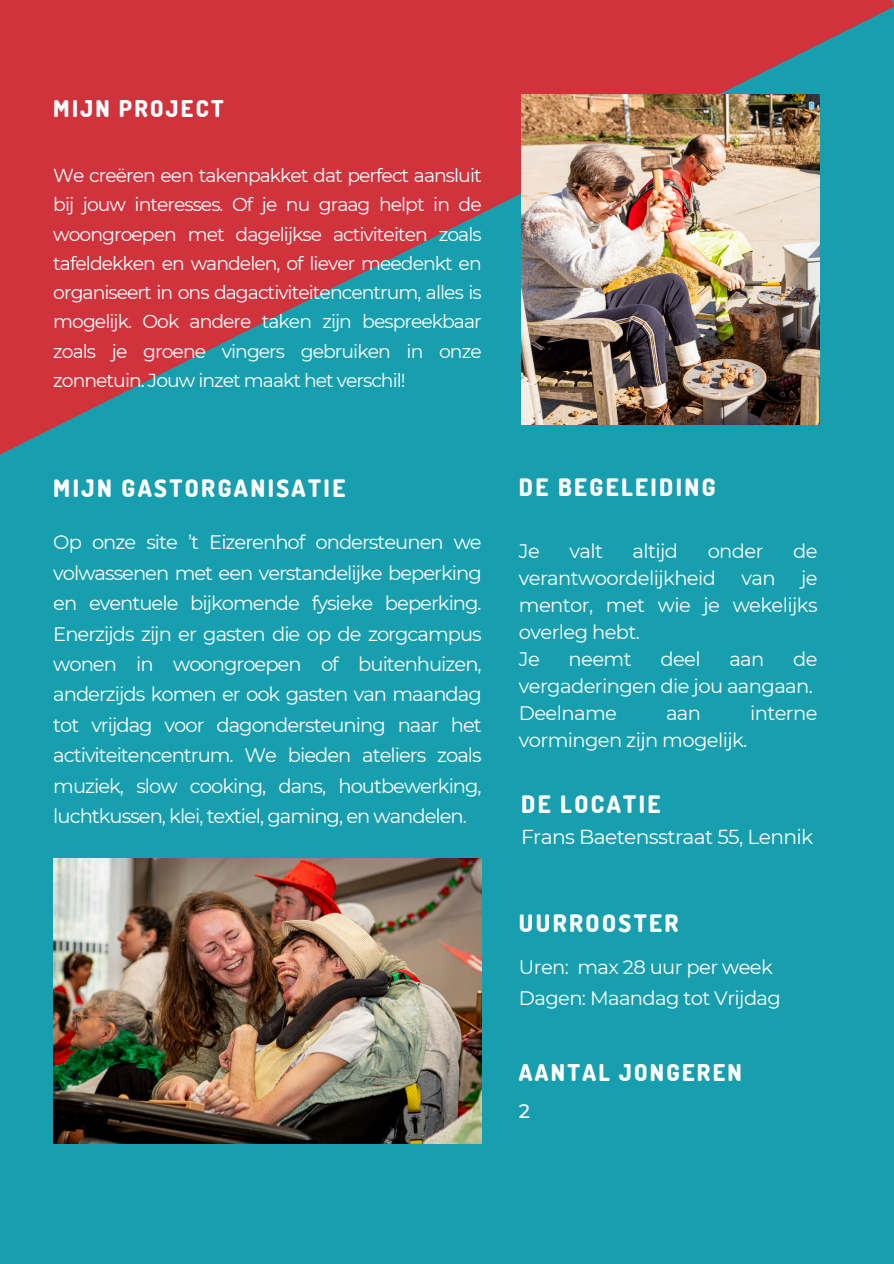
<style>
.page{position:relative;width:894px;height:1264px;background:#fff}
.page>*{position:absolute;margin:0;border:0;box-sizing:border-box;transform-origin:0 0}
.t1{font:800 24px "Dosis";letter-spacing:.1em;color:#fff}
.t2{font:800 23.1px "Dosis";letter-spacing:.1em;color:#fff}
.t3{font:20.25px "Montserrat";letter-spacing:-.03em;color:#fff}
.t4{font:19.5px/30.3px "Montserrat";letter-spacing:-.03em;color:#fff}
.t5{font:500 19.5px "Montserrat";color:#fff}
.t6{font:18.75px/29.2px "Montserrat";letter-spacing:-.05em;color:#fff;text-align:justify}
</style>
<div class="page">
<div style="left:0;top:0;width:893px;height:1263px;background:#179faf"></div>
<svg style="left:0;top:0;width:893px;height:454px;fill:#d1333d"></svg>
<img style="left:53px;top:858px;width:428px;height:285px">
<img style="left:521px;top:94px;width:298px;height:331px">
<p class="t2" style="left:53px;top:93px;width:172px">MIJN PROJECT</p>
<p class="t6" style="left:53px;top:161px;width:430px">We creëren een takenpakket dat perfect aansluit bij jouw interesses. Of je nu graag helpt in de woongroepen met dagelijkse activiteiten zoals tafeldekken en wandelen, of liever meedenkt en organiseert in ons dagactiviteitencentrum, alles is mogelijk. Ook andere taken zijn bespreekbaar zoals je groene vingers gebruiken in onze zonnetuin. Jouw inzet maakt het verschil!</p>
<p class="t1" style="left:53px;top:472px;width:293px">MIJN GASTORGANISATIE</p>
<p class="t4" style="left:53px;top:527px;width:430px;text-align:justify">Op onze site ’t Eizerenhof ondersteunen we volwassenen met een verstandelijke beperking en eventuele bijkomende fysieke beperking.<br>Enerzijds zijn er gasten die op de zorgcampus wonen in woongroepen of buitenhuizen, anderzijds komen er ook gasten van maandag tot vrijdag voor dagondersteuning naar het activiteitencentrum. We bieden ateliers zoals muziek, slow cooking, dans, houtbewerking, luchtkussen, klei, textiel, gaming, en wandelen.</p>
<p class="t1" style="left:518px;top:471px;width:198px">DE BEGELEIDING</p>
<p class="t4" style="left:518px;top:535px;width:22px">Je</p>
<p class="t4" style="left:569px;top:535px;width:35px">valt</p>
<p class="t4" style="left:632px;top:535px;width:47px">altijd</p>
<p class="t4" style="left:707px;top:535px;width:57px">onder</p>
<p class="t4" style="left:793px;top:535px;width:26px">de</p>
<p class="t4" style="left:518px;top:562px;width:199px">verantwoordelijkheid</p>
<p class="t4" style="left:741px;top:562px;width:36px">van</p>
<p class="t4" style="left:518px;top:564px;width:300px;line-height:27px;text-indent:282px">je mentor, met wie je wekelijks overleg hebt.<br>Je</p>
<p class="t4" style="left:518px;top:645px;width:300px;line-height:27px;text-indent:274px">de vergaderingen die jou aangaan.<br>Deelname</p>
<p class="t4" style="left:568px;top:643px;width:65px">neemt</p>
<p class="t4" style="left:660px;top:643px;width:42px">deel</p>
<p class="t4" style="left:729px;top:643px;width:37px">aan</p>
<p class="t4" style="left:665px;top:697px;width:37px">aan</p>
<p class="t4" style="left:750px;top:697px;width:69px">interne</p>
<p class="t4" style="left:518px;top:724px;width:230px">vormingen zijn mogelijk.</p>
<p class="t1" style="left:521px;top:788px;width:141px">DE LOCATIE</p>
<p class="t3" style="left:521px;top:824px;width:294px">Frans Baetensstraat 55, Lennik</p>
<p class="t1" style="left:518px;top:906px;width:161px">UURROOSTER</p>
<p class="t4" style="left:518px;top:952px;width:263px">Uren: max 28 uur per week<br>Dagen: Maandag tot Vrijdag</p>
<h1 class="t2" style="left:518px;top:1057px;width:224px">AANTAL JONGEREN</h1>
<h2 class="t5" style="left:518px;top:1099px;width:13px">2</h2>
</div>
